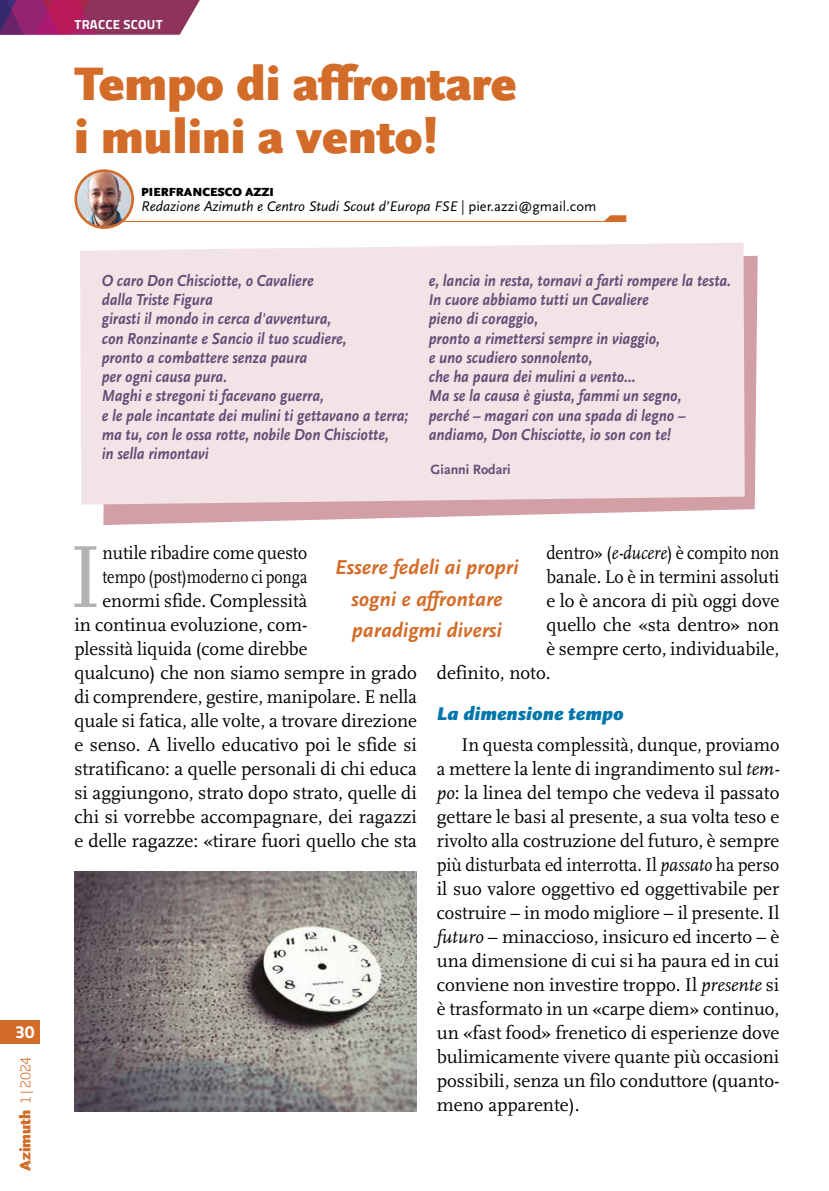
<style>
.page{position:relative;width:829px;height:1191px;background:#fff}
.page>*{position:absolute;margin:0;border:0;box-sizing:border-box;transform-origin:0 0}
.t1{font:92.05px "Scala";color:#b3b2b2}
.t2{font:900 49px/52.5px "Scala Sans";color:#d36c28}
.t3{font:italic 700 21px/31.5px "Scala Sans";color:#d36c28;text-align:center}
.t4{font:19.25px/24px "Scala";color:#000;text-align:justify;scale:.96 1}
.t5{font:19.25px "Scala";color:#000}
.t6{font:19.25px "Scala";color:#000;scale:.9 1}
.t7{font:19.25px "Scala";color:#000;scale:.95 1}
.t8{font:19.25px "Scala";color:#000;scale:.83 1}
.t9{font:19.25px "Scala";color:#000;scale:.93 1}
.t10{font:italic 900 19.25px "Scala Sans";color:#0076aa}
.t11{font:700 17.5px "Titillium Web";color:#fff}
.t12{font:16.62px/19.2px "Scala Sans Bold LF Italic";color:#644d76;scale:.9 1}
.t13{font:900 15.75px "Scala Sans";color:#d36c28}
.t14{font:14.53px "Scala Sans Regular LF Italic";color:#000}
.t15{font:14px "Scala Sans Bold LF";color:#644d76}
.t16{font:700 13.12px "Titillium Web";letter-spacing:.02em;color:#fff}
.t17{font:900 12.25px "Scala Sans";color:#000}
.s1{font-family:"Soho Std";font-weight:300;font-size:13.12px}
.s2{font-family:"Scala"}
.s3{font-family:"Scala Sans Regular LF"}
.s4{font-style:italic}
</style>
<div class="page">
<div style="left:0;top:1019px;width:40px;height:24px;background:#d36c28"></div>
<svg style="left:0;top:0;width:200px;height:35px"></svg>
<hr style="left:112px;top:221px;width:514px;height:1px;background:#d36c28">
<svg style="left:604px;top:215px;width:22px;height:6px"></svg>
<img style="left:76px;top:171px;width:57px;height:57px;border-radius:28px">
<div style="left:74px;top:169px;width:60px;height:60px;border:3px solid #d36c28;border-radius:50%"></div>
<svg style="left:103px;top:256px;width:654px;height:269px;fill:#d39fa7"></svg>
<div style="left:80px;top:243px;width:664px;height:261px;background:#f2e3e6"></div>
<img style="left:74px;top:871px;width:343px;height:240px">
<p class="t11" style="left:15px;top:1018px;width:21px">30</p>
<p class="t13" style="left:17px;top:1171px;width:116px;rotate:-90deg">Azimuth <span class="s1">1 | 2024</span></p>
<p class="t16" style="left:74px;top:15px;width:90px">TRACCE SCOUT</p>
<h2 class="t2" style="left:74px;top:60px;width:444px">Tempo di affrontare i mulini a vento!</h2>
<p class="t17" style="left:141px;top:185px;width:134px">PIERFRANCESCO AZZI</p>
<p class="t14" style="left:141px;top:199px;width:456px">Redazione Azimuth e Centro Studi Scout d’Europa FSE <span class="s2">|</span> <span class="s3">pier.azzi@gmail.com</span></p>
<p class="t12" style="left:102px;top:271px;width:342px">O caro Don Chisciotte, o Cavaliere<br>dalla Triste Figura<br>girasti il mondo in cerca d’avventura,<br>con Ronzinante e Sancio il tuo scudiere,<br>pronto a combattere senza paura<br>per ogni causa pura.<br>Maghi e stregoni ti facevano guerra,<br>e le pale incantate dei mulini ti gettavano a terra; ma tu, con le ossa rotte, nobile Don Chisciotte,<br>in sella rimontavi</p>
<p class="t12" style="left:428px;top:271px;width:337px">e, lancia in resta, tornavi a farti rompere la testa.<br>In cuore abbiamo tutti un Cavaliere<br>pieno di coraggio,<br>pronto a rimettersi sempre in viaggio,<br>e uno scudiero sonnolento,<br>che ha paura dei mulini a vento…<br>Ma se la causa è giusta, fammi un segno,<br>perché – magari con una spada di legno – andiamo, Don Chisciotte, io son con te!</p>
<p class="t15" style="left:430px;top:462px;width:81px">Gianni Rodari</p>
<h1 class="t1" style="left:68px;top:527px;width:36px">I</h1>
<p class="t9" style="left:102px;top:542px;width:222px">nutile ribadire come questo</p>
<p class="t6" style="left:546px;top:542px;width:260px">dentro» (<span class="s4">e-ducere</span>) è compito non</p>
<p class="t7" style="left:546px;top:566px;width:247px">banale. Lo è in termini assoluti</p>
<p class="t5" style="left:546px;top:590px;width:234px">e lo è ancora di più oggi dove</p>
<p class="t5" style="left:546px;top:614px;width:234px">quello che «sta dentro» non</p>
<p class="t5" style="left:546px;top:638px;width:234px">è sempre certo, individuabile,</p>
<p class="t5" style="left:437px;top:662px;width:115px">definito, noto.</p>
<p class="t10" style="left:437px;top:703px;width:188px">La dimensione tempo</p>
<p class="t4" style="left:437px;top:733px;width:358px;text-indent:25px">In questa complessità, dunque, proviamo a mettere la lente di ingrandimento sul <span class="s4">tem&shy;po</span>: la linea del tempo che vedeva il passato gettare le basi al presente, a sua volta teso e rivolto alla costruzione del futuro, è sempre più disturbata ed interrotta. Il <span class="s4">passato</span> ha perso il suo valore oggettivo ed oggettivabile per costruire – in modo migliore – il presente. Il <span class="s4">futuro</span> – minaccioso, insicuro ed incerto – è una dimensione di cui si ha paura ed in cui conviene non investire troppo. Il <span class="s4">presente</span> si è trasformato in un «carpe diem» continuo, un «fast food» frenetico di esperienze dove bulimicamente vivere quante più occasioni possibili, senza un filo conduttore (quanto&shy;meno apparente).</p>
<p class="t3" style="left:335px;top:552px;width:185px">Essere fedeli ai propri sogni e affrontare paradigmi diversi</p>
<p class="t8" style="left:102px;top:566px;width:248px">tempo (post)moderno ci ponga</p>
<p class="t5" style="left:102px;top:590px;width:206px">enormi sfide. Complessità</p>
<p class="t5" style="left:74px;top:614px;width:234px">in continua evoluzione, com-</p>
<p class="t5" style="left:74px;top:638px;width:234px">plessità liquida (come direbbe</p>
<p class="t5" style="left:74px;top:662px;width:344px">qualcuno) che non siamo sempre in grado</p>
<p class="t5" style="left:74px;top:686px;width:344px">di comprendere, gestire, manipolare. E nella</p>
<p class="t5" style="left:74px;top:710px;width:344px">quale si fatica, alle volte, a trovare direzione</p>
<p class="t5" style="left:74px;top:734px;width:344px">e senso. A livello educativo poi le sfide si</p>
<p class="t5" style="left:74px;top:758px;width:344px">stratificano: a quelle personali di chi educa</p>
<p class="t5" style="left:74px;top:782px;width:344px">si aggiungono, strato dopo strato, quelle di</p>
<p class="t5" style="left:74px;top:806px;width:344px">chi si vorrebbe accompagnare, dei ragazzi</p>
<p class="t5" style="left:74px;top:830px;width:344px">e delle ragazze: «tirare fuori quello che sta</p>
</div>
